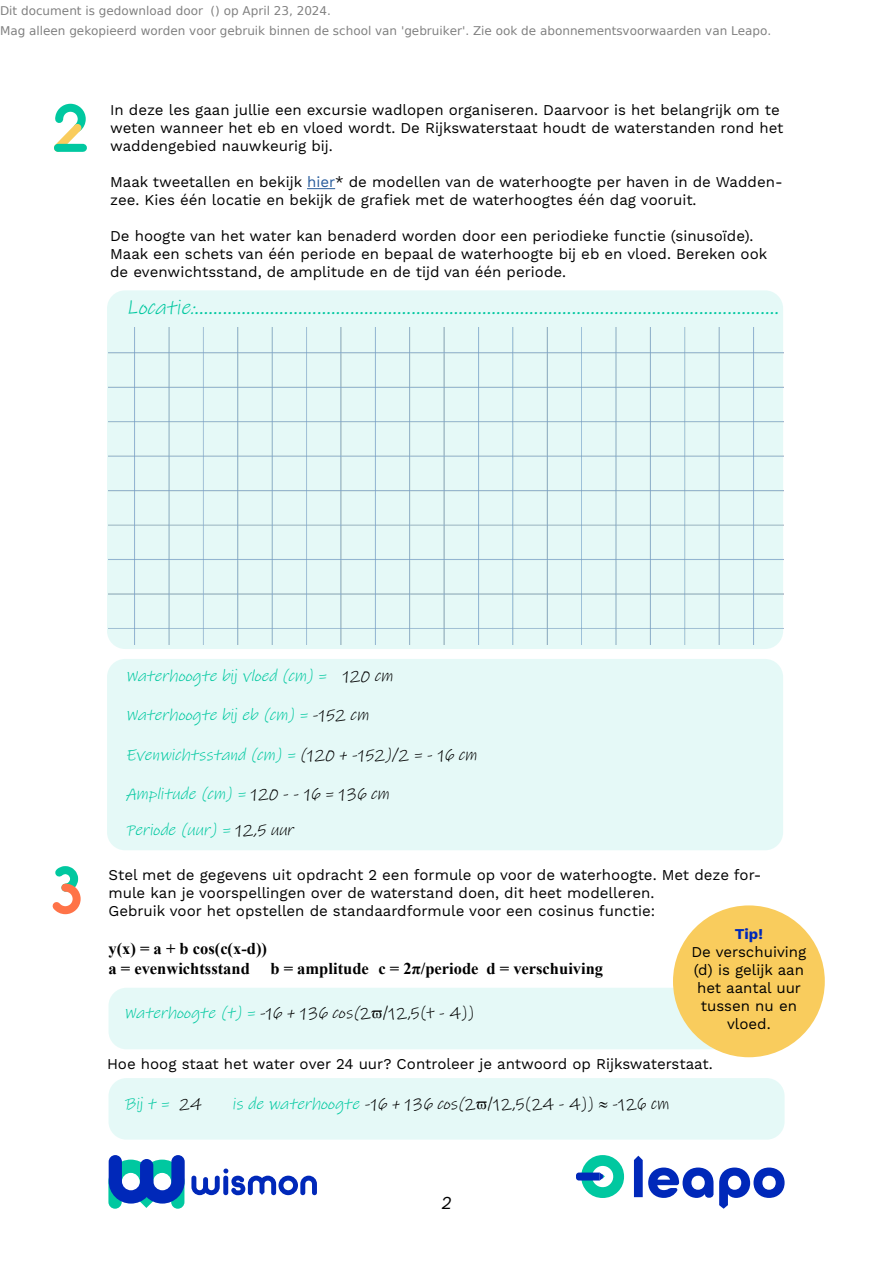
<style>
.page{position:relative;width:893px;height:1263px;background:#fff}
.page>*{position:absolute;margin:0;border:0;box-sizing:border-box;transform-origin:0 0}
.t1{font:italic 18px "Work Sans";color:#000}
.t2{font:italic 16.95px "Work Sans";color:#00c8a0;scale:1.06 1}
.t3{font:italic 16.5px/36px "Ink Free";color:#00c8a0}
.t4{font:700 16.5px/19.8px "Times New Roman";color:#000}
.t5{font:16.5px "Ink Free";color:#000}
.t6{font:15px/18px "Work Sans";color:#000}
.t7{font:700 15px "Work Sans";color:#0028b9}
.t8{font:12px/20.4px "DejaVu Sans";color:rgb(0 0 0/.5)}
.s1{color:#275b9b}
.s2{font-family:"Ink Free";font-size:21px}
.s3{font-size:15px}
.s4{color:#000}
.s5{font-style:normal;color:#000}
.s6{font-style:italic;color:#00c8a0}
.s7{font-style:italic}
</style>
<div class="page">
<svg style="left:108px;top:1155px;width:77px;height:54px"></svg>
<svg style="left:191px;top:1168px;width:126px;height:27px"></svg>
<svg style="left:576px;top:1155px;width:48px;height:43px"></svg>
<svg style="left:634px;top:1156px;width:150px;height:53px"></svg>
<div style="left:107px;top:659px;width:676px;height:191px;background:#e5f9f7;border-radius:18px"></div>
<svg style="left:307px;top:188px;width:28px;height:1px"></svg>
<svg style="left:54px;top:104px;width:33px;height:48px"></svg>
<div style="left:58px;top:144px;width:25px;height:8px;background:#00c8a0"></div>
<svg style="left:53px;top:866px;width:28px;height:48px"></svg>
<svg style="left:107px;top:290px;width:676px;height:359px;background:#e0f5f4"></svg>
<div style="left:108px;top:988px;width:677px;height:61px;background:#e5f9f7;border-radius:18px"></div>
<div style="left:675px;top:908px;width:147px;height:147px;background:#f9cc5d;border-radius:50%"></div>
<div style="left:673px;top:905px;width:152px;height:152px;border:4px solid #f9cc5d;border-radius:50%"></div>
<div style="left:108px;top:1078px;width:677px;height:62px;background:#e5f9f7;border-radius:18px"></div>
<p class="t8" style="left:0;top:0;width:773px">Dit document is gedownload door () op April 23, 2024.<br>Mag alleen gekopieerd worden voor gebruik binnen de school van 'gebruiker'. Zie ook de abonnementsvoorwaarden van Leapo.</p>
<p class="t6" style="left:110px;top:102px;width:675px">In deze les gaan jullie een excursie wadlopen organiseren. Daarvoor is het belangrijk om te weten wanneer het eb en vloed wordt. De Rijkswaterstaat houdt de waterstanden rond het waddengebied nauwkeurig bij.</p>
<p class="t6" style="left:110px;top:174px;width:674px">Maak tweetallen en bekijk <span class="s1">hier</span>* de modellen van de waterhoogte per haven in de Wadden&shy;zee. Kies één locatie en bekijk de grafiek met de waterhoogtes één dag vooruit.</p>
<p class="t6" style="left:110px;top:228px;width:659px">De hoogte van het water kan benaderd worden door een periodieke functie (sinusoïde).<br>Maak een schets van één periode en bepaal de waterhoogte bij eb en vloed. Bereken ook de evenwichtsstand, de amplitude en de tijd van één periode.</p>
<p class="t2" style="left:126px;top:295px;width:618px"><span class="s2">Locatie</span><span class="s3">:</span>............................................................................................................................</p>
<p class="t3" style="left:126px;top:657px;width:272px">Waterhoogte bij vloed (cm)= <span class="s4">120 cm</span></p>
<p class="t3" style="left:126px;top:697px;width:248px">Waterhoogte bij eb (cm)= <span class="s4">-152 cm</span></p>
<p class="t3" style="left:126px;top:736px;width:356px">Evenwichtsstand (cm)= <span class="s4">(120 + -152)/2 = -16 cm</span></p>
<p class="t3" style="left:126px;top:776px;width:269px">Amplitude (cm)= <span class="s4">120 --16 = 136 cm<br></span>Periode (uur)= <span class="s4">12,5 uur</span></p>
<p class="t6" style="left:108px;top:866px;width:654px">Stel met de gegevens uit opdracht 2 een formule op voor de waterhoogte. Met deze for&shy;mule kan je voorspellingen over de waterstand doen, dit heet modelleren.<br>Gebruik voor het opstellen de standaardformule voor een cosinus functie:</p>
<p class="t4" style="left:108px;top:938px;width:496px">y(x) = a + b cos(c(x-d))<br>a = evenwichtsstand b = amplitude c = 2π/periode d = verschuiving</p>
<p class="t7" style="left:735px;top:925px;width:29px">Tip!</p>
<p class="t6" style="left:691px;top:944px;width:116px;text-align:center">De verschuiving (d) is gelijk aan het aantal uur tussen nu en vloed.</p>
<p class="t3" style="left:124px;top:995px;width:352px">Waterhoogte (t)= <span class="s4">-16 + 136 cos(</span><span class="s5">2 / 1 2 , 5 ( t - 4 ) )</span></p>
<p class="t6" style="left:107px;top:1055px;width:607px">Hoe hoog staat het water over 24 uur? Controleer je antwoord op Rijkswaterstaat.</p>
<p class="t3" style="left:124px;top:1085px;width:82px">Bij t = <span class="s4">24</span></p>
<p class="t5" style="left:232px;top:1092px;width:439px"><span class="s6">is de waterhoogte</span> <span class="s7">-16 + 136 cos(</span>2 /1 2, 5 ( 24 - 4) ) ≈ -1 2 6 c m</p>
<p class="t1" style="left:441px;top:1189px;width:12px">2</p>
</div>
